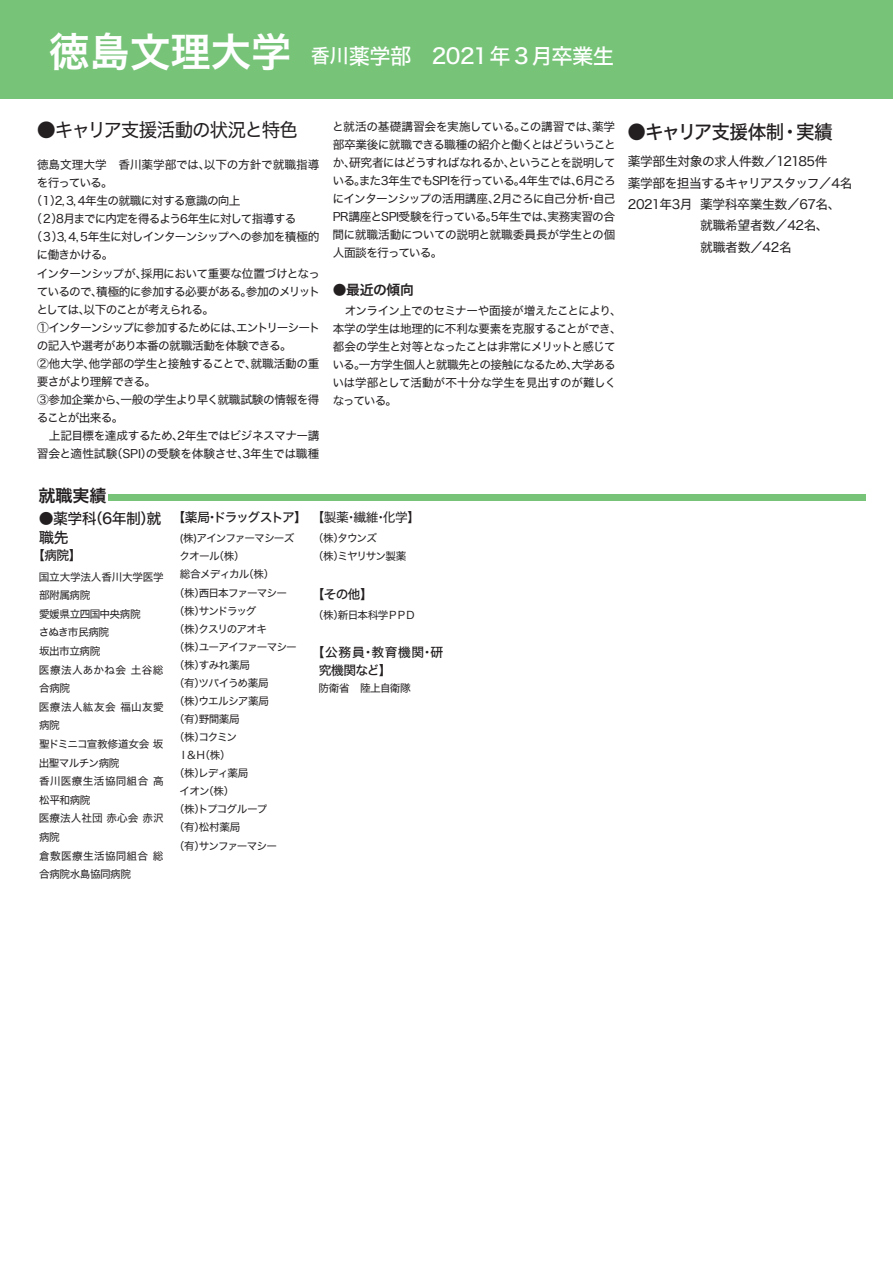
<style>
.page{position:relative;width:893px;height:1263px;background:#fff}
.page>*{position:absolute;margin:0;border:0;box-sizing:border-box;transform-origin:0 0}
.t1{font:21.3px "Hiragino Kaku W5 90 msp RKSJ H";letter-spacing:-.03em;color:#fff}
.t2{font:19.2px "Hiragino Kaku W4 90 msp RKSJ H";letter-spacing:-.055em;color:#231f20}
.t3{font:19.2px "Hiragino Kaku W5 90 msp RKSJ H";letter-spacing:-.04em;color:#231f20}
.t4{font:16.95px "Hiragino Kaku W6 90 msp RKSJ H";color:#231f20}
.t5{font:14.85px/19.2px "Hiragino Kaku W5 90 msp RKSJ H";letter-spacing:-.04em;color:#231f20}
.t6{font:13.8px "Hiragino Kaku W6 90 msp RKSJ H";letter-spacing:-.025em;color:#231f20}
.t7{font:12.75px/21.3px "Hiragino Kaku W4 90 msp RKSJ H";letter-spacing:-.035em;color:#231f20}
.t8{font:12.75px "Hiragino Kaku W5 90 msp RKSJ H";letter-spacing:-.105em;color:#231f20}
.t9{font:12.75px/18.1px "Hiragino Kaku W5 90 msp RKSJ H";letter-spacing:.035em;color:#231f20}
.t10{font:12.75px "Hiragino Kaku W5 90 msp RKSJ H";letter-spacing:-.045em;color:#231f20}
.t11{font:11.7px/18px "Hiragino Kaku W4 90 msp RKSJ H";letter-spacing:-.05em;color:#231f20;text-align:justify}
.t12{font:11.7px "Hiragino Kaku W4 90 msp RKSJ H";letter-spacing:-.015em;color:#231f20}
.t13{font:11.7px "Hiragino Kaku W4 90 msp RKSJ H";letter-spacing:-.085em;color:#231f20}
.t14{font:11.7px "Hiragino Kaku W4 90 msp RKSJ H";letter-spacing:-.07em;color:#231f20}
.t15{font:11.7px "Hiragino Kaku W4 90 msp RKSJ H";letter-spacing:-.02em;color:#231f20}
.t16{font:11.7px "Hiragino Kaku W4 90 msp RKSJ H";letter-spacing:-.09em;color:#231f20}
.t17{font:11.7px "Hiragino Kaku W4 90 msp RKSJ H";letter-spacing:-.075em;color:#231f20}
.t18{font:10.65px/18.6px "Hiragino Kaku W4 90 msp RKSJ H";letter-spacing:-.025em;color:#231f20}
.t19{font:10.65px "Hiragino Kaku W4 90 msp RKSJ H";letter-spacing:-.05em;color:#231f20}
.t20{font:10.65px "Hiragino Kaku W4 90 msp RKSJ H";letter-spacing:-.09em;color:#231f20}
.t21{font:10.65px "Hiragino Kaku W4 90 msp RKSJ H";letter-spacing:-.085em;color:#231f20}
.t22{font:10.65px "Hiragino Kaku W4 90 msp RKSJ H";letter-spacing:-.08em;color:#231f20}
.t23{font:10.65px/18px "Hiragino Kaku W4 90 msp RKSJ H";letter-spacing:-.1em;color:#231f20}
.t24{font:10.65px "Hiragino Kaku W4 90 msp RKSJ H";letter-spacing:-.075em;color:#231f20}
.t25{font:10.65px "Hiragino Kaku W4 90 msp RKSJ H";letter-spacing:-.07em;color:#231f20}
.s1{font-family:"Hiragino Kaku W6 90 msp RKSJ H";font-size:40.35px}
.s2{font-size:19.2px}
.s3{font-family:"Hiragino Kaku W4 90 msp RKSJ H"}
</style>
<div class="page">
<div style="left:0;top:0;width:893px;height:98px;background:#77c479"></div>
<div style="left:108px;top:495px;width:758px;height:6px;background:#77c479"></div>
<h1 class="t1" style="left:49px;top:45px;width:566px"><span class="s1">徳島文理大学</span><span class="s2">　香川</span>薬学部　2021年 3月卒業生</h1>
<h2 class="t2" style="left:37px;top:120px;width:263px">●キャリア支援活動の状況と特色</h2>
<p class="t12" style="left:37px;top:159px;width:284px">徳島文理大学　香川薬学部では、以下の方針で就職指導</p>
<p class="t11" style="left:37px;top:174px;width:78px">を行っている。</p>
<p class="t11" style="left:31px;top:192px;width:212px">（１）2，3，4年生の就職に対する意識の向上</p>
<p class="t14" style="left:31px;top:213px;width:267px">（２）8月までに内定を得るよう6年生に対して指導する</p>
<p class="t11" style="left:31px;top:228px;width:291px">（３）3，4，5年生に対しインターンシップへの参加を積極的</p>
<p class="t11" style="left:37px;top:246px;width:78px">に働きかける。</p>
<p class="t11" style="left:37px;top:265px;width:285px">インターンシップが、採用において重要な位置づけとなっ</p>
<p class="t11" style="left:37px;top:283px;width:285px">ているので、積極的に参加する必要がある。参加のメリット</p>
<p class="t16" style="left:36px;top:303px;width:179px">としては、以下のことが考えられる。</p>
<p class="t13" style="left:37px;top:321px;width:284px">①インターンシップに参加するためには、エントリーシート</p>
<p class="t11" style="left:37px;top:337px;width:257px">の記入や選考があり本番の就職活動を体験できる。</p>
<p class="t15" style="left:37px;top:357px;width:284px">②他大学、他学部の学生と接触することで、就職活動の重</p>
<p class="t13" style="left:37px;top:376px;width:121px">要さがより理解できる。</p>
<p class="t11" style="left:37px;top:391px;width:284px">③参加企業から、一般の学生より早く就職試験の情報を得</p>
<p class="t17" style="left:37px;top:412px;width:88px">ることが出来る。</p>
<p class="t11" style="left:37px;top:427px;width:284px">　上記目標を達成するため、2年生ではビジネスマナー講</p>
<p class="t12" style="left:37px;top:448px;width:284px">習会と適性試験（SPI）の受験を体験させ、3年生では職種</p>
<h3 class="t4" style="left:39px;top:487px;width:70px">就職実績</h3>
<p class="t11" style="left:332px;top:118px;width:285px">と就活の基礎講習会を実施している。この講習では、薬学部卒業後に就職できる職種の紹介と働くとはどういうことか、研究者にはどうすればなれるか、ということを説明している。また3年生でもSPIを行っている。4年生では、6月ごろにインターンシップの活用講座、2月ごろに自己分析・自己PR講座とSPI受験を行っている。5年生では、実務実習の合間に就職活動についての説明と就職委員長が学生との個人面談を行っている。</p>
<p class="t6" style="left:333px;top:283px;width:83px">●最近の傾向</p>
<p class="t11" style="left:332px;top:302px;width:291px;text-align:left">　オンライン上でのセミナーや面接が増えたことにより、本学の学生は地理的に不利な要素を克服することができ、都会の学生と対等となったことは非常にメリットと感じている。一方学生個人と就職先との接触になるため、大学あるいは学部として活動が不十分な学生を見出すのが難しくなっている。</p>
<p class="t5" style="left:39px;top:509px;width:124px">●薬学科（6年制）就職先</p>
<p class="t10" style="left:32px;top:549px;width:51px">【病院】</p>
<p class="t18" style="left:39px;top:568px;width:127px">国立大学法人香川大学医学部附属病院<br>愛媛県立四国中央病院<br>さぬき市民病院<br>坂出市立病院<br>医療法人あかね会 土谷総合病院<br>医療法人紘友会 福山友愛病院<br>聖ドミニコ宣教修道女会 坂出聖マルチン病院<br>香川医療生活協同組合 高松平和病院<br>医療法人社団 赤心会 赤沢病院<br>倉敷医療生活協同組合 総合病院水島協同病院</p>
<p class="t8" style="left:173px;top:510px;width:249px">【薬局・ドラッグストア】<span class="s3">【製薬・繊維・化学】</span></p>
<p class="t20" style="left:179px;top:533px;width:117px">(株)アインファーマシーズ</p>
<p class="t19" style="left:179px;top:551px;width:67px">クオール（株）</p>
<p class="t25" style="left:180px;top:569px;width:96px">総合メディカル（株）</p>
<p class="t21" style="left:174px;top:587px;width:115px">（株）西日本ファーマシー</p>
<p class="t19" style="left:174px;top:605px;width:84px">（株）サンドラッグ</p>
<p class="t21" style="left:174px;top:623px;width:95px">（株）クスリのアオキ</p>
<p class="t24" style="left:174px;top:641px;width:125px">（株）ユーアイファーマシー</p>
<p class="t19" style="left:174px;top:659px;width:78px">（株）すみれ薬局</p>
<p class="t19" style="left:174px;top:677px;width:96px">（有）ツバイうめ薬局</p>
<p class="t19" style="left:174px;top:695px;width:97px">（株）ウエルシア薬局</p>
<p class="t19" style="left:174px;top:713px;width:68px">（有）野間薬局</p>
<p class="t19" style="left:174px;top:732px;width:65px">（株）コクミン</p>
<p class="t19" style="left:178px;top:750px;width:54px">Ｉ＆Ｈ（株）</p>
<p class="t19" style="left:174px;top:768px;width:76px">（株）レディ薬局</p>
<p class="t19" style="left:180px;top:786px;width:56px">イオン（株）</p>
<p class="t22" style="left:174px;top:804px;width:95px">（株）トプコグループ</p>
<p class="t19" style="left:174px;top:822px;width:68px">（有）松村薬局</p>
<p class="t20" style="left:174px;top:840px;width:105px">（有）サンファーマシー</p>
<p class="t23" style="left:313px;top:530px;width:95px">（株）タウンズ<br>（株）ミヤリサン製薬</p>
<p class="t10" style="left:312px;top:588px;width:63px">【その他】</p>
<p class="t22" style="left:313px;top:610px;width:104px">（株）新日本科学ＰＰＤ</p>
<p class="t9" style="left:319px;top:644px;width:126px;text-indent:-7px">【公務員・教育機関・研究機関など】</p>
<p class="t19" style="left:319px;top:682px;width:94px">防衛省　陸上自衛隊</p>
<h2 class="t3" style="left:628px;top:122px;width:206px">●キャリア支援体制・実績</h2>
<p class="t7" style="left:628px;top:151px;width:226px">薬学部生対象の求人件数／12185件<br>薬学部を担当するキャリアスタッフ／4名<br>2021年3月 薬学科卒業生数／67名、　　　　　 就職希望者数／42名、<br>　　　　　 就職者数／42名</p>
</div>
